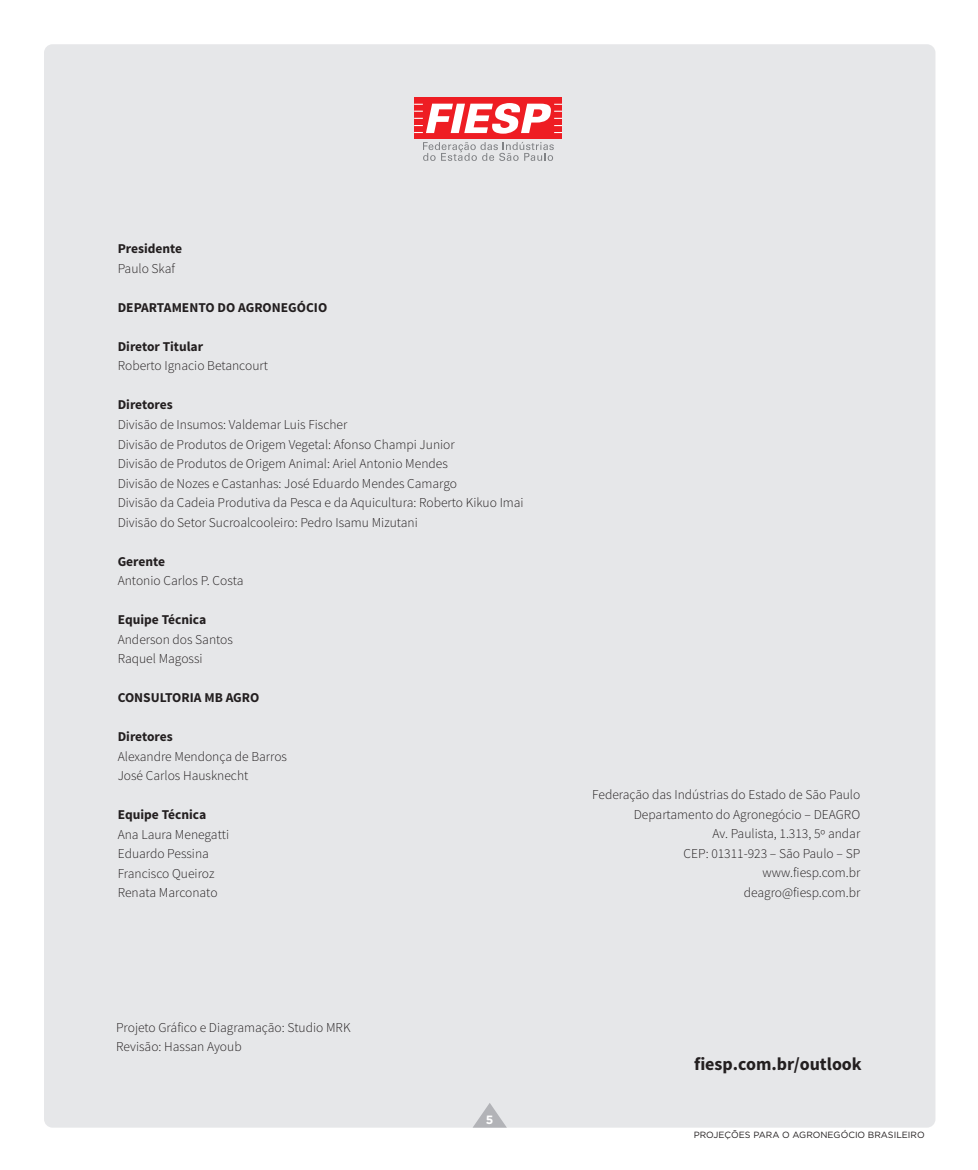
<style>
.page{position:relative;width:978px;height:1170px;background:#fff}
.page>*{position:absolute;margin:0;border:0;box-sizing:border-box;transform-origin:0 0}
.t1{font:700 18px "Source Sans Pro";color:#231f20}
.t2{font:300 13.5px/19.5px "Source Sans Pro";color:#231f20}
.t3{font:700 13.5px "Source Sans Pro";color:#231f20}
.t4{font:700 12px "Gotham";color:#fff}
.t5{font:9px "Gotham";color:#231f20}
</style>
<div class="page">
<div style="left:44px;top:44px;width:891px;height:1083px;background:#e6e7e9;border-radius:9px"></div>
<div style="left:414px;top:98px;width:148px;height:41px;background:#ee1d23"></div>
<svg style="left:414px;top:103px;width:148px;height:31px"></svg>
<svg style="left:423px;top:142px;width:131px;height:19px"></svg>
<svg style="left:473px;top:1103px;width:33px;height:24px"></svg>
<p class="t3" style="left:118px;top:240px;width:66px">Presidente</p>
<p class="t2" style="left:118px;top:259px;width:59px">Paulo Skaf</p>
<p class="t3" style="left:118px;top:299px;width:211px">DEPARTAMENTO DO AGRONEGÓCIO</p>
<p class="t3" style="left:118px;top:338px;width:87px">Diretor Titular</p>
<p class="t2" style="left:118px;top:356px;width:152px">Roberto Ignacio Betancourt</p>
<p class="t3" style="left:118px;top:396px;width:57px">Diretores</p>
<p class="t2" style="left:118px;top:415px;width:407px">Divisão de Insumos: Valdemar Luis Fischer<br>Divisão de Produtos de Origem Vegetal: Afonso Champi Junior<br>Divisão de Produtos de Origem Animal: Ariel Antonio Mendes<br>Divisão de Nozes e Castanhas: José Eduardo Mendes Camargo<br>Divisão da Cadeia Produtiva da Pesca e da Aquicultura: Roberto Kikuo Imai Divisão do Setor Sucroalcooleiro: Pedro Isamu Mizutani</p>
<p class="t3" style="left:118px;top:552px;width:49px">Gerente</p>
<p class="t2" style="left:118px;top:571px;width:127px">Antonio Carlos P. Costa</p>
<p class="t3" style="left:118px;top:611px;width:90px">Equipe Técnica</p>
<p class="t2" style="left:118px;top:629px;width:117px">Anderson dos Santos<br>Raquel Magossi</p>
<p class="t3" style="left:118px;top:689px;width:143px">CONSULTORIA MB AGRO</p>
<p class="t3" style="left:118px;top:728px;width:57px">Diretores</p>
<p class="t2" style="left:118px;top:746px;width:171px">Alexandre Mendonça de Barros<br>José Carlos Hausknecht</p>
<p class="t3" style="left:118px;top:806px;width:90px">Equipe Técnica</p>
<p class="t2" style="left:118px;top:824px;width:113px">Ana Laura Menegatti<br>Eduardo Pessina<br>Francisco Queiroz<br>Renata Marconato</p>
<p class="t2" style="left:116px;top:1017px;width:236px">Projeto Gráfico e Diagramação: Studio MRK<br>Revisão: Hassan Ayoub</p>
<p class="t4" style="left:486px;top:1112px;width:9px">5</p>
<p class="t2" style="left:592px;top:785px;width:270px;text-align:right">Federação das Indústrias do Estado de São Paulo<br>Departamento do Agronegócio – DEAGRO<br>Av. Paulista, 1.313, 5º andar<br>CEP: 01311-923 – São Paulo – SP www.fiesp.com.br<br>deagro@fiesp.com.br</p>
<h1 class="t1" style="left:694px;top:1052px;width:169px">fiesp.com.br/outlook</h1>
<p class="t5" style="left:694px;top:1129px;width:233px">PROJEÇÕES PARA O AGRONEGÓCIO BRASILEIRO</p>
</div>
